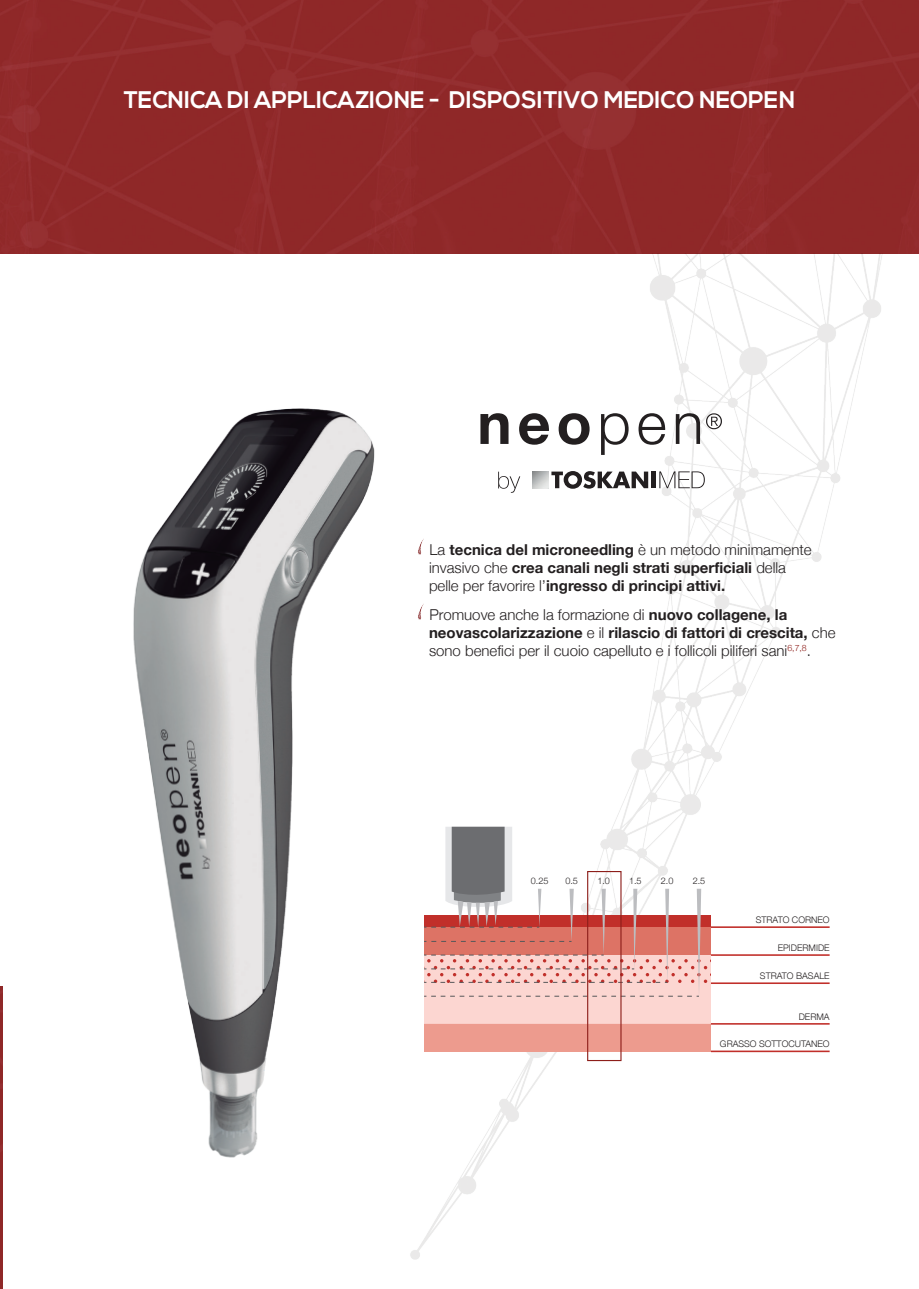
<style>
.page{position:relative;width:919px;height:1289px;background:#fff}
.page>*{position:absolute;margin:0;border:0;box-sizing:border-box;transform-origin:0 0}
.Títulos{font:700 24px "Nexa";color:#fff;scale:.96 1}
.Text_base{font:300 15px/18px "Helvetica Neue";color:#231f20}
.Text_base-2{font:700 15px/18px "Helvetica Neue";color:#231f20}
.t1{font:300 9px "Helvetica Neue";color:#231f20}
.s1{font-weight:300}
.s2{font-weight:700}
</style>
<div class="page">
<img style="left:0;top:0;width:918px;height:1288px">
<div style="left:424px;top:915px;width:287px;height:136px;background:#fcd6d1"></div>
<div style="left:424px;top:1023px;width:287px;height:28px;background:#ed9b8e"></div>
<svg style="left:453px;top:826px;width:258px;height:171px"></svg>
<hr style="left:711px;top:926px;width:118px;height:1px;background:#c12f2a">
<hr style="left:711px;top:954px;width:118px;height:1px;background:#c12f2a">
<hr style="left:711px;top:982px;width:118px;height:2px;background:#c12f2a">
<hr style="left:711px;top:1023px;width:118px;height:1px;background:#c12f2a">
<hr style="left:711px;top:1050px;width:118px;height:2px;background:#c12f2a">
<div style="left:587px;top:871px;width:34px;height:190px;border:1px solid #8d1e1a"></div>
<img style="left:85px;top:385px;width:368px;height:788px">
<svg style="left:551px;top:471px;width:97px;height:18px"></svg>
<hr style="left:651px;top:471px;width:4px;height:17px;background:#231f20">
<svg style="left:659px;top:471px;width:45px;height:17px"></svg>
<img style="left:532px;top:471px;width:16px;height:17px">
<svg style="left:498px;top:471px;width:22px;height:22px"></svg>
<svg style="left:480px;top:413px;width:28px;height:31px"></svg>
<svg style="left:519px;top:413px;width:30px;height:31px"></svg>
<svg style="left:558px;top:413px;width:31px;height:31px"></svg>
<svg style="left:601px;top:413px;width:27px;height:42px"></svg>
<svg style="left:638px;top:413px;width:27px;height:32px"></svg>
<svg style="left:675px;top:413px;width:25px;height:31px"></svg>
<svg style="left:706px;top:413px;width:16px;height:16px"></svg>
<p class="Títulos" style="left:124px;top:86px;width:700px">TECNICA DI APPLICAZIONE - DISPOSITIVO MEDICO NEOPEN</p>
<p class="Text_base-2" style="left:429px;top:541px;width:384px"><span class="s1">La</span> tecnica del microneedling <span class="s1">è un metodo minimamente invasivo che</span> crea canali negli strati superficiali <span class="s1">della pelle per favorire l’</span>ingresso di principi attivi.</p>
<p class="Text_base" style="left:429px;top:604px;width:408px">Promuove anche la formazione di <span class="s2">nuovo collagene, la neovascolarizzazione</span> e il <span class="s2">rilascio di fattori di crescita,</span> che sono benefici per il cuoio capelluto e i follicoli piliferi sani<sup>6,7,8</sup>.</p>
<p class="t1" style="left:531px;top:873px;width:19px">0.25</p>
<p class="t1" style="left:565px;top:873px;width:14px">0.5</p>
<p class="t1" style="left:597px;top:873px;width:14px">1.0</p>
<p class="t1" style="left:629px;top:873px;width:14px">1.5</p>
<p class="t1" style="left:660px;top:873px;width:14px">2.0</p>
<p class="t1" style="left:692px;top:873px;width:14px">2.5</p>
<p class="t1" style="left:755px;top:912px;width:75px">STRATO CORNEO</p>
<p class="t1" style="left:777px;top:940px;width:53px">EPIDERMIDE</p>
<p class="t1" style="left:760px;top:968px;width:71px">STRATO BASALE</p>
<p class="t1" style="left:798px;top:1009px;width:32px">DERMA</p>
<p class="t1" style="left:720px;top:1036px;width:111px">GRASSO SOTTOCUTANEO</p>
</div>
